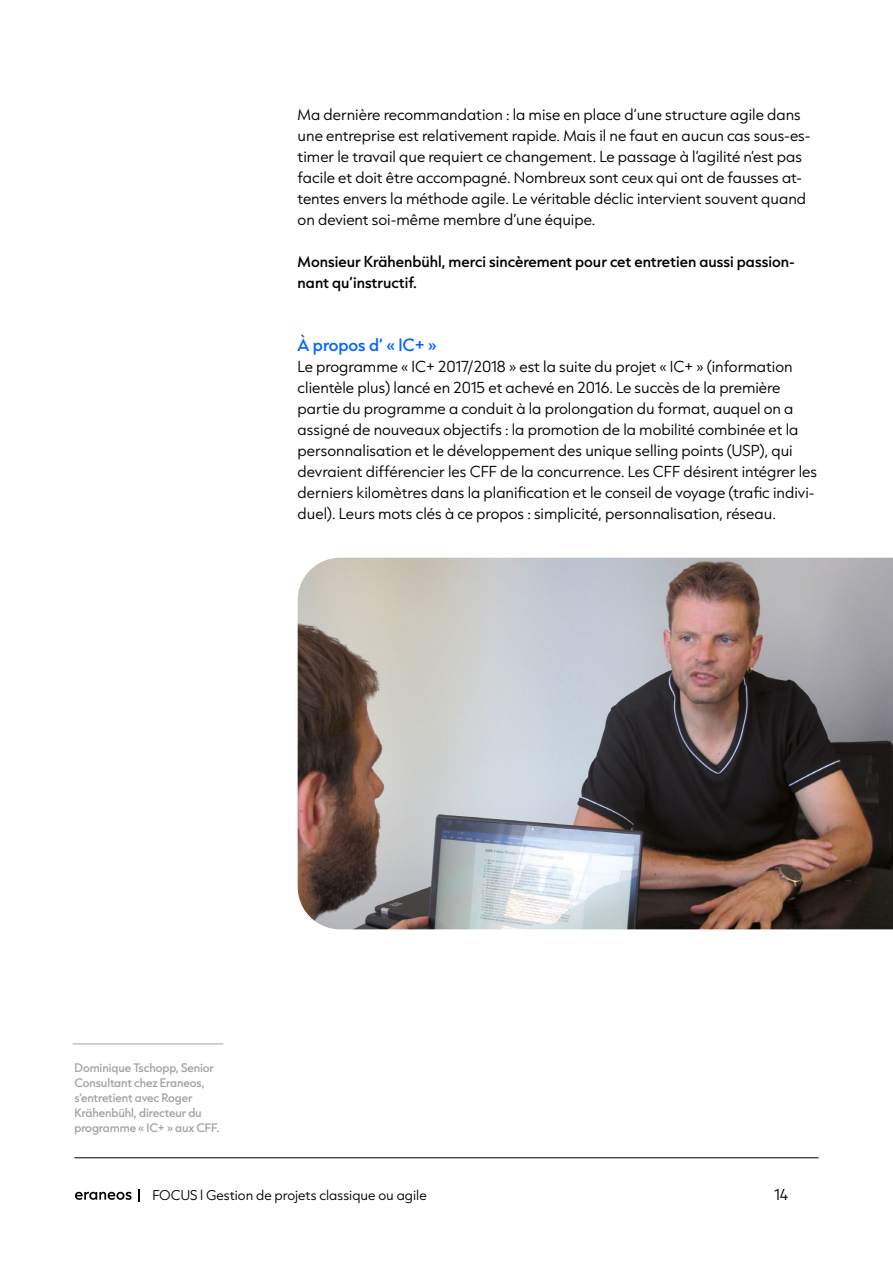
<style>
.page{position:relative;width:893px;height:1263px;background:#fff}
.page>*{position:absolute;margin:0;border:0;box-sizing:border-box;transform-origin:0 0}
.t1{font:500 15px "Capitana";color:#0464ff}
.t2{font:300 13.5px/21px "Capitana";color:#000}
.t3{font:500 13.5px/21px "Capitana";color:#000}
.t4{font:300 12px "Capitana";color:#000}
.t5{font:500 10.5px/15px "Capitana";letter-spacing:-.01em;color:#a3a3a3}
</style>
<div class="page">
<svg style="left:75px;top:1192px;width:57px;height:8px"></svg>
<svg style="left:139px;top:1189px;width:1px;height:13px"></svg>
<hr style="left:74px;top:1157px;width:745px;height:1px;background:#000">
<img style="left:298px;top:558px;width:595px;height:371px">
<hr style="left:73px;top:1044px;width:150px;height:1px;background:#a3a3a3">
<p class="t2" style="left:298px;top:104px;width:514px">Ma dernière recommandation : la mise en place d’une structure agile dans une entreprise est relativement rapide. Mais il ne faut en aucun cas sous-es&shy;timer le travail que requiert ce changement. Le passage à l’agilité n’est pas facile et doit être accompagné. Nombreux sont ceux qui ont de fausses at&shy;tentes envers la méthode agile. Le véritable déclic intervient souvent quand on devient soi-même membre d’une équipe.</p>
<p class="t3" style="left:298px;top:251px;width:499px">Monsieur Krähenbühl, merci sincèrement pour cet entretien aussi passion&shy;nant qu’instructif.</p>
<p class="t1" style="left:298px;top:334px;width:141px">À propos d’ « IC+ »</p>
<p class="t2" style="left:298px;top:356px;width:521px">Le programme « IC+ 2017/2018 » est la suite du projet « IC+ » (information clientèle plus) lancé en 2015 et achevé en 2016. Le succès de la première partie du programme a conduit à la prolongation du format, auquel on a assigné de nouveaux objectifs : la promotion de la mobilité combinée et la personnalisation et le développement des unique selling points (USP), qui devraient différencier les CFF de la concurrence. Les CFF désirent intégrer les derniers kilomètres dans la planification et le conseil de voyage (trafic indivi&shy;duel). Leurs mots clés à ce propos : simplicité, personnalisation, réseau.</p>
<p class="t5" style="left:74px;top:1060px;width:147px">Dominique Tschopp, Senior<br>Consultant chez Eraneos, s’entretient avec Roger<br>Krähenbühl, directeur du programme « IC+ » aux CFF.</p>
<p class="t4" style="left:152px;top:1186px;width:276px">FOCUS l Gestion de projets classique ou agile</p>
<p class="t2" style="left:774px;top:1183px;width:15px">14</p>
</div>
